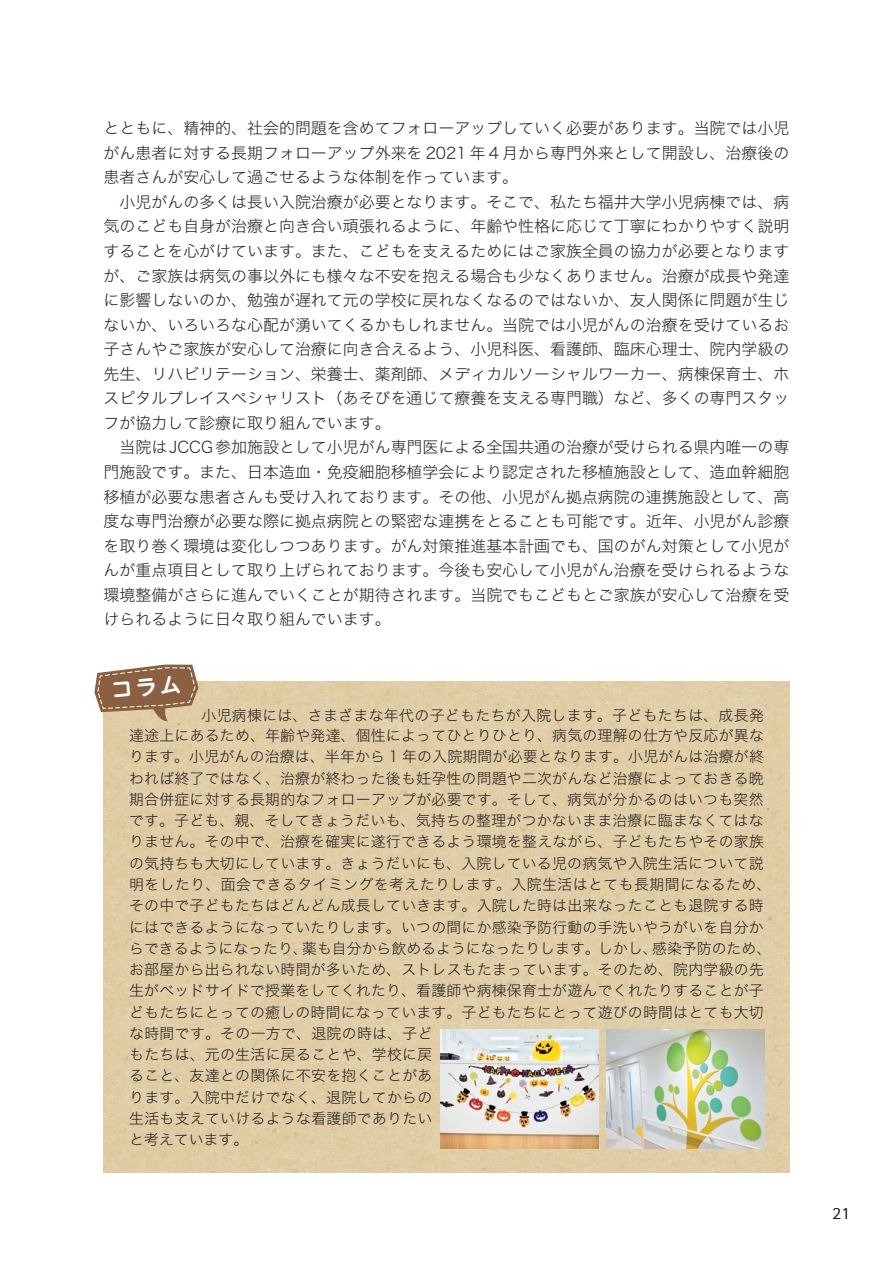
<style>
.page{position:relative;width:893px;height:1263px;background:#fff}
.page>*{position:absolute;margin:0;border:0;box-sizing:border-box;transform-origin:0 0}
.t1{font:15.9px/24.6px "Hira Kaku Std W2";color:#231f20}
.t2{font:14.85px/21.3px "Hira Kaku Std W2";letter-spacing:.015em;color:#231f20}
.t3{font:300 13.8px "UD Shin Go Pr 6";color:#231f20}
.s1{font-size:18px}
</style>
<div class="page">
<div style="left:104px;top:681px;width:685px;height:491px;background:#e0cda6"></div>
<img style="left:441px;top:1029px;width:157px;height:119px">
<img style="left:607px;top:1029px;width:157px;height:119px">
<svg style="left:94px;top:664px;width:105px;height:58px;background:#aa8b6e"></svg>
<p class="t1" style="left:104px;top:115px;width:687px">とともに、精神的、社会的問題を含めてフォローアップしていく必要があります。当院では小児がん患者に対する長期フォローアップ外来を 2021 年 4 月から専門外来として開設し、治療後の患者さんが安心して過ごせるような体制を作っています。<br>　小児がんの多くは長い入院治療が必要となります。そこで、私たち福井大学小児病棟では、病気のこども自身が治療と向き合い頑張れるように、年齢や性格に応じて丁寧にわかりやすく説明することを心がけています。また、こどもを支えるためにはご家族全員の協力が必要となりますが、ご家族は病気の事以外にも様々な不安を抱える場合も少なくありません。治療が成長や発達に影響しないのか、勉強が遅れて元の学校に戻れなくなるのではないか、友人関係に問題が生じないか、いろいろな心配が湧いてくるかもしれません。当院では小児がんの治療を受けているお子さんやご家族が安心して治療に向き合えるよう、小児科医、看護師、臨床心理士、院内学級の先生、リハビリテーション、栄養士、薬剤師、メディカルソーシャルワーカー、病棟保育士、ホスピタルプレイスペシャリスト（あそびを通じて療養を支える専門職）など、多くの専門スタッフが協力して診療に取り組んでいます。<br>　当院はJCCG参加施設として小児がん専門医による全国共通の治療が受けられる県内唯一の専門施設です。また、日本造血・免疫細胞移植学会により認定された移植施設として、造血幹細胞移植が必要な患者さんも受け入れております。その他、小児がん拠点病院の連携施設として、高度な専門治療が必要な際に拠点病院との緊密な連携をとることも可能です。近年、小児がん診療を取り巻く環境は変化しつつあります。がん対策推進基本計画でも、国のがん対策として小児がんが重点項目として取り上げられております。今後も安心して小児がん治療を受けられるような環境整備がさらに進んでいくことが期待されます。当院でもこどもとご家族が安心して治療を受けられるように日々取り組んでいます。</p>
<p class="t2" style="left:129px;top:706px;width:636px;line-height:19.6px"><span class="s1">　　　　</span>小児病棟には、さまざまな年代の子どもたちが入院します。子どもたちは、成長発達途上にあるため、年齢や発達、個性によってひとりひとり、病気の理解の仕方や反応が異な</p>
<p class="t2" style="left:129px;top:746px;width:644px">ります。小児がんの治療は、半年から 1 年の入院期間が必要となります。小児がんは治療が終われば終了ではなく、治療が終わった後も妊孕性の問題や二次がんなど治療によっておきる晩期合併症に対する長期的なフォローアップが必要です。そして、病気が分かるのはいつも突然です。子ども、親、そしてきょうだいも、気持ちの整理がつかないまま治療に臨まなくてはなりません。その中で、治療を確実に遂行できるよう環境を整えながら、子どもたちやその家族の気持ちも大切にしています。きょうだいにも、入院している児の病気や入院生活について説明をしたり、面会できるタイミングを考えたりします。入院生活はとても長期間になるため、その中で子どもたちはどんどん成長していきます。入院した時は出来なったことも退院する時にはできるようになっていたりします。いつの間にか感染予防行動の手洗いやうがいを自分からできるようになったり、薬も自分から飲めるようになったりします。しかし、感染予防のため、お部屋から出られない時間が多いため、ストレスもたまっています。そのため、院内学級の先生がベッドサイドで授業をしてくれたり、看護師や病棟保育士が遊んでくれたりすることが子どもたちにとっての癒しの時間になっています。子どもたちにとって遊びの時間はとても大切な時間です。その一方で、退院の時は、子ど<br>もたちは、元の生活に戻ることや、学校に戻<br>ること、友達との関係に不安を抱くことがあ<br>ります。入院中だけでなく、退院してからの<br>生活も支えていけるような看護師でありたい<br>と考えています。</p>
<p class="t3" style="left:832px;top:1202px;width:20px">21</p>
</div>
